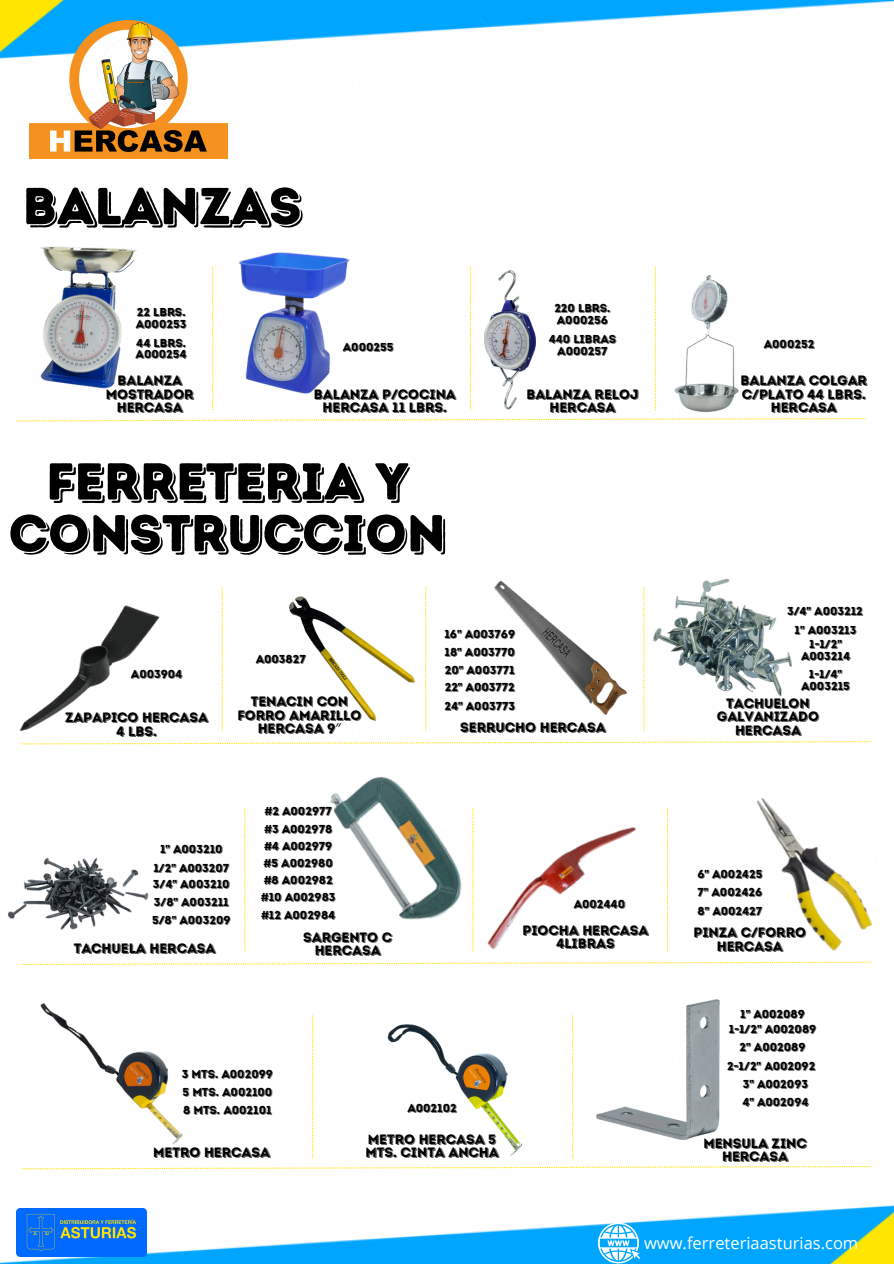
<style>
.page{position:relative;width:894px;height:1264px;background:#fff}
.page>*{position:absolute;margin:0;border:0;box-sizing:border-box;transform-origin:0 0}
.t1{font:51.75px/51.8px "Intro Rust Base Shade";color:#000;text-align:center}
.t2{font:16.5px "Open Sans";color:#fff}
.t3{font:13.65px/13.5px "Intro Rust Base Shade";color:#000;text-align:center}
.t4{font:11.55px/11.6px "Intro Rust Base Shade";color:#000;text-align:center}
.s1{font-family:"Noto Sans"}
</style>
<div class="page">
<img style="left:0;top:0;width:893px;height:1263px">
<img style="left:17px;top:1208px;width:129px;height:47px">
<svg style="left:598px;top:1222px;width:42px;height:40px"></svg>
<img style="left:29px;top:20px;width:198px;height:138px">
<img style="left:17px;top:245px;width:144px;height:144px">
<img style="left:221px;top:250px;width:146px;height:145px">
<img style="left:437px;top:267px;width:145px;height:145px">
<img style="left:634px;top:272px;width:144px;height:144px">
<svg style="left:17px;top:418px;width:848px;height:3px"></svg>
<svg style="left:654px;top:267px;width:1px;height:143px"></svg>
<svg style="left:470px;top:267px;width:1px;height:143px"></svg>
<svg style="left:212px;top:267px;width:1px;height:143px"></svg>
<img style="left:17px;top:596px;width:145px;height:145px">
<img style="left:276px;top:580px;width:146px;height:145px">
<img style="left:486px;top:575px;width:145px;height:145px">
<img style="left:650px;top:565px;width:144px;height:144px">
<img style="left:7px;top:821px;width:143px;height:143px">
<img style="left:312px;top:764px;width:167px;height:166px">
<img style="left:479px;top:808px;width:161px;height:160px">
<img style="left:724px;top:791px;width:169px;height:173px">
<img style="left:40px;top:1001px;width:144px;height:144px">
<img style="left:383px;top:1018px;width:143px;height:143px">
<img style="left:586px;top:997px;width:144px;height:144px">
<svg style="left:22px;top:741px;width:849px;height:3px"></svg>
<svg style="left:22px;top:961px;width:849px;height:4px"></svg>
<svg style="left:22px;top:1165px;width:849px;height:4px"></svg>
<svg style="left:221px;top:587px;width:2px;height:143px"></svg>
<svg style="left:425px;top:587px;width:1px;height:143px"></svg>
<svg style="left:643px;top:587px;width:1px;height:143px"></svg>
<svg style="left:244px;top:808px;width:1px;height:143px"></svg>
<svg style="left:472px;top:808px;width:1px;height:143px"></svg>
<svg style="left:666px;top:808px;width:2px;height:143px"></svg>
<svg style="left:312px;top:1015px;width:1px;height:143px"></svg>
<svg style="left:572px;top:1015px;width:1px;height:143px"></svg>
<h3 class="t1" style="left:22px;top:180px;width:280px">BALANZAS</h3>
<p class="t4" style="left:137px;top:306px;width:50px">22 LBRS.</p>
<p class="t4" style="left:136px;top:318px;width:52px">A000253</p>
<p class="t4" style="left:136px;top:337px;width:51px">44 LBRS.</p>
<p class="t4" style="left:136px;top:348px;width:53px">A000254</p>
<h1 class="t3" style="left:106px;top:373px;width:89px">BALANZA<br>MOSTRADOR<br>HERCASA</h1>
<p class="t4" style="left:343px;top:341px;width:52px">A000255</p>
<p class="t3" style="left:314px;top:387px;width:143px">BALANZA P/COCINA<br>HERCASA 11 LBRS.</p>
<p class="t1" style="left:8px;top:455px;width:438px">FERRETERIA Y<br>CONSTRUCCION</p>
<p class="t4" style="left:554px;top:302px;width:58px">220 LBRS.</p>
<p class="t4" style="left:556px;top:314px;width:53px">A000256</p>
<p class="t4" style="left:548px;top:333px;width:69px">440 LIBRAS</p>
<p class="t4" style="left:557px;top:345px;width:52px">A000257</p>
<p class="t3" style="left:526px;top:387px;width:113px">BALANZA RELOJ<br>HERCASA</p>
<p class="t4" style="left:763px;top:338px;width:52px">A000252</p>
<p class="t3" style="left:740px;top:373px;width:128px">BALANZA COLGAR<br>C/PLATO 44 LBRS.<br>HERCASA</p>
<p class="t4" style="left:131px;top:668px;width:53px">A003904</p>
<p class="t3" style="left:65px;top:710px;width:144px">ZAPAPICO HERCASA<br>4 LBS.</p>
<h4 class="t4" style="left:255px;top:653px;width:51px">A003827</h4>
<h4 class="t3" style="left:237px;top:695px;width:125px">TENACIN CON<br>FORRO AMARILLO<br>HERCASA 9<span class="s1">″</span></h4>
<h4 class="t4" style="left:786px;top:605px;width:77px">3/4" A003212</h4>
<h4 class="t4" style="left:794px;top:623px;width:63px">1" A003213</h4>
<h4 class="t4" style="left:800px;top:638px;width:51px">1-1/2"<br>A003214</h4>
<h4 class="t4" style="left:801px;top:668px;width:50px">1-1/4"<br>A003215</h4>
<h3 class="t4" style="left:444px;top:628px;width:72px">16" A003769</h3>
<h3 class="t4" style="left:444px;top:646px;width:72px">18" A003770</h3>
<h3 class="t4" style="left:445px;top:664px;width:71px">20" A003771</h3>
<p class="t4" style="left:444px;top:681px;width:72px">22" A003772</p>
<h1 class="t4" style="left:444px;top:699px;width:72px">24" A003773</h1>
<p class="t3" style="left:716px;top:696px;width:103px">TACHUELON<br>GALVANIZADO<br>HERCASA</p>
<h3 class="t3" style="left:460px;top:720px;width:147px">SERRUCHO HERCASA</h3>
<h4 class="t4" style="left:160px;top:843px;width:64px">1" A003210</h4>
<h4 class="t4" style="left:153px;top:877px;width:78px">3/4" A003210</h4>
<h4 class="t4" style="left:154px;top:896px;width:76px">3/8" A003211</h4>
<h4 class="t4" style="left:152px;top:914px;width:80px">5/8" A003209</h4>
<p class="t4" style="left:153px;top:861px;width:77px">1/2" A003207</p>
<h3 class="t3" style="left:74px;top:941px;width:143px">TACHUELA HERCASA</h3>
<h3 class="t4" style="left:264px;top:805px;width:69px">#2 A002977</h3>
<p class="t4" style="left:264px;top:822px;width:70px">#3 A002978</p>
<h4 class="t4" style="left:264px;top:840px;width:70px">#4 A002979</h4>
<h3 class="t4" style="left:263px;top:857px;width:71px">#5 A002980</h3>
<p class="t4" style="left:264px;top:874px;width:70px">#8 A002982</p>
<p class="t4" style="left:261px;top:891px;width:76px">#10 A002983</p>
<p class="t4" style="left:261px;top:908px;width:76px">#12 A002984</p>
<h4 class="t3" style="left:303px;top:930px;width:90px">SARGENTO C<br>HERCASA</h4>
<h4 class="t4" style="left:182px;top:1067px;width:93px">3 MTS. A002099</h4>
<h4 class="t4" style="left:182px;top:1085px;width:91px">5 MTS. A002100</h4>
<h4 class="t4" style="left:183px;top:1104px;width:90px">8 MTS. A002101</h4>
<h4 class="t4" style="left:407px;top:1101px;width:51px">A002102</h4>
<h4 class="t4" style="left:573px;top:897px;width:53px">A002440</h4>
<p class="t3" style="left:522px;top:923px;width:127px">PIOCHA HERCASA<br>4LIBRAS</p>
<p class="t4" style="left:697px;top:868px;width:67px">6" A002425</p>
<p class="t4" style="left:697px;top:886px;width:66px">7" A002426</p>
<h4 class="t4" style="left:697px;top:904px;width:66px">8" A002427</h4>
<h3 class="t3" style="left:693px;top:925px;width:114px">PINZA C/FORRO<br>HERCASA</h3>
<h4 class="t4" style="left:740px;top:1008px;width:66px">1" A002089</h4>
<h4 class="t4" style="left:728px;top:1023px;width:89px">1-1/2" A002089</h4>
<h4 class="t4" style="left:739px;top:1041px;width:67px">2" A002089</h4>
<h3 class="t4" style="left:727px;top:1059px;width:89px">2-1/2" A002092</h3>
<p class="t4" style="left:742px;top:1077px;width:67px">3" A002093</p>
<p class="t4" style="left:742px;top:1096px;width:68px">4" A002094</p>
<h4 class="t3" style="left:153px;top:1145px;width:118px">METRO HERCASA</h4>
<h4 class="t3" style="left:365px;top:1131px;width:135px;text-align:left">METRO HERCASA 5<br>MTS. CINTA ANCHA</h4>
<p class="t3" style="left:703px;top:1136px;width:105px">MENSULA ZINC<br>HERCASA</p>
<p class="t2" style="left:644px;top:1230px;width:216px">www.ferreteriaasturias.com</p>
</div>
